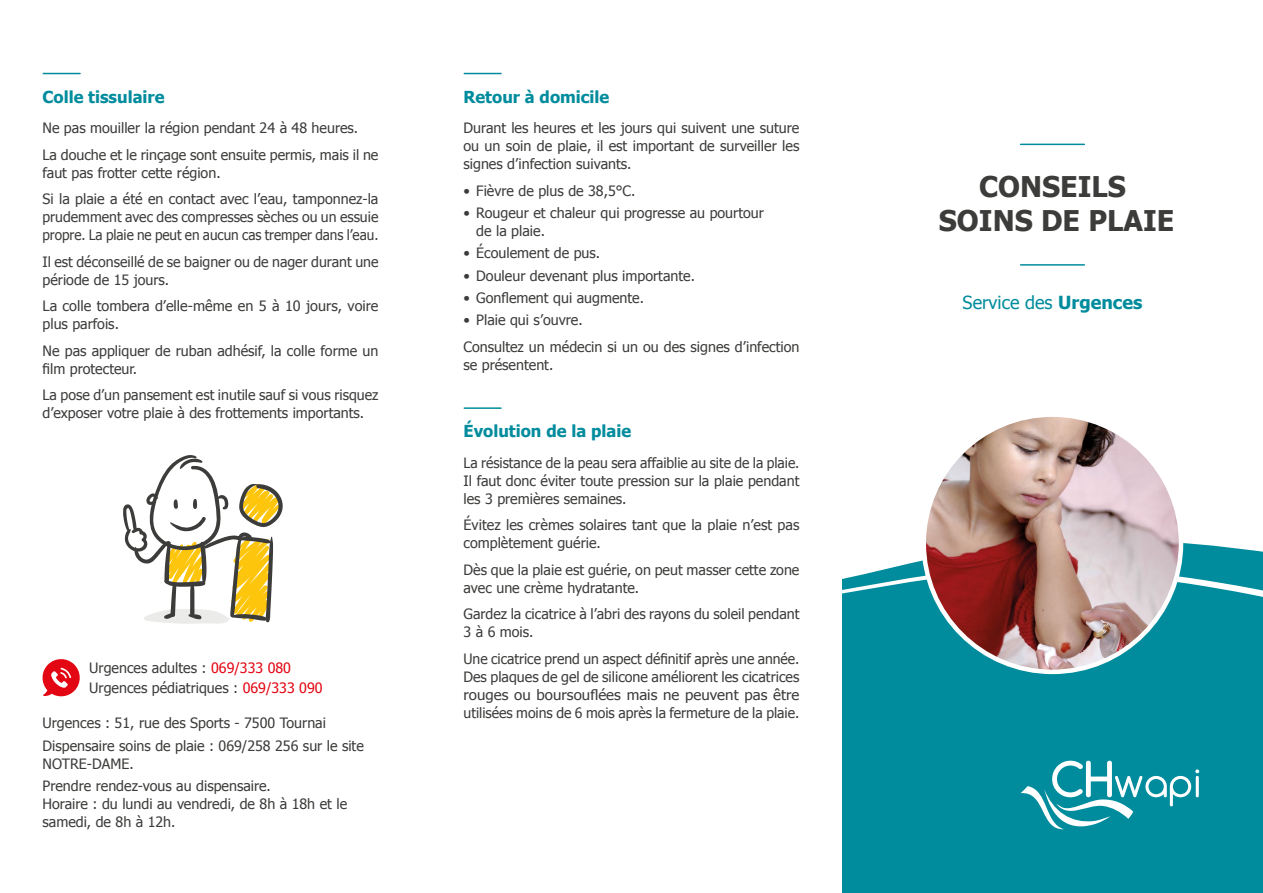
<style>
.page{position:relative;width:1263px;height:893px;background:#fff}
.page>*{position:absolute;margin:0;border:0;box-sizing:border-box;transform-origin:0 0}
.t1{font:700 28.5px/34.5px "Tahoma";color:#3c3c3b;text-align:center}
.t2{font:18px "Tahoma";color:#008c9d}
.t3{font:700 16.5px "Tahoma";color:#008c9d}
.t4{font:14.25px/18px "Tahoma";color:#3c3c3b}
.s1{color:#e30613}
.s2{font-weight:700}
</style>
<div class="page">
<div style="left:842px;top:543px;width:421px;height:350px;background:#008c9d"></div>
<svg style="left:842px;top:565px;width:421px;height:46px"></svg>
<hr style="left:1020px;top:144px;width:64px;height:1px;background:#008c9d">
<hr style="left:1020px;top:264px;width:64px;height:2px;background:#008c9d">
<svg style="left:1020px;top:761px;width:179px;height:68px"></svg>
<hr style="left:43px;top:73px;width:37px;height:1px;background:#008c9d">
<hr style="left:464px;top:73px;width:37px;height:1px;background:#008c9d">
<hr style="left:464px;top:407px;width:37px;height:2px;background:#008c9d">
<svg style="left:123px;top:455px;width:160px;height:169px"></svg>
<svg style="left:42px;top:659px;width:38px;height:38px"></svg>
<img style="left:924px;top:415px;width:257px;height:257px;border-radius:129px">
<p class="t3" style="left:43px;top:85px;width:124px">Colle tissulaire</p>
<p class="t4" style="left:43px;top:114px;width:337px;line-height:26.5px">Ne pas mouiller la région pendant 24 à 48 heures.<br>La douche et le rinçage sont ensuite permis, mais il ne</p>
<p class="t4" style="left:43px;top:159px;width:337px;line-height:26.5px">faut pas frotter cette région.<br>Si la plaie a été en contact avec l’eau, tamponnez-la</p>
<p class="t4" style="left:43px;top:208px;width:337px">prudemment avec des compresses sèches ou un essuie propre. La plaie ne peut en aucun cas tremper dans l’eau.</p>
<p class="t4" style="left:43px;top:252px;width:337px">Il est déconseillé de se baigner ou de nager durant une période de 15 jours.</p>
<p class="t4" style="left:43px;top:297px;width:337px">La colle tombera d’elle-même en 5 à 10 jours, voire plus parfois.</p>
<p class="t4" style="left:43px;top:341px;width:337px">Ne pas appliquer de ruban adhésif, la colle forme un film protecteur.</p>
<p class="t4" style="left:43px;top:386px;width:337px">La pose d’un pansement est inutile sauf si vous risquez d’exposer votre plaie à des frottements importants.</p>
<p class="t4" style="left:89px;top:657px;width:235px;line-height:20.1px">Urgences adultes : <span class="s1">069/333 080<br></span>Urgences pédiatriques : <span class="s1">069/333 090</span></p>
<p class="t4" style="left:43px;top:711px;width:323px;line-height:22.2px">Urgences : 51, rue des Sports - 7500 Tournai<br>Dispensaire soins de plaie : 069/258 256 sur le site</p>
<p class="t4" style="left:43px;top:752px;width:230px;line-height:22.2px">NOTRE-DAME.<br>Prendre rendez-vous au dispensaire.</p>
<p class="t4" style="left:43px;top:794px;width:306px">Horaire : du lundi au vendredi, de 8h à 18h et le samedi, de 8h à 12h.</p>
<p class="t3" style="left:463px;top:85px;width:147px">Retour à domicile</p>
<p class="t4" style="left:463px;top:119px;width:337px;text-align:justify">Durant les heures et les jours qui suivent une suture ou un soin de plaie, il est important de surveiller les signes d’infection suivants.</p>
<p class="t4" style="left:463px;top:181px;width:173px">• Fièvre de plus de 38,5°C.</p>
<p class="t4" style="left:476px;top:203px;width:289px;text-indent:-13px">• Rougeur et chaleur qui progresse au pourtour de la plaie.</p>
<p class="t4" style="left:463px;top:244px;width:138px">• Écoulement de pus.</p>
<p class="t4" style="left:463px;top:266px;width:233px">• Douleur devenant plus importante.</p>
<p class="t4" style="left:463px;top:288px;width:182px">• Gonflement qui augmente.</p>
<p class="t4" style="left:463px;top:306px;width:337px;line-height:26.5px">• Plaie qui s’ouvre.<br>Consultez un médecin si un ou des signes d’infection</p>
<p class="t4" style="left:463px;top:355px;width:91px">se présentent.</p>
<p class="t3" style="left:463px;top:420px;width:169px">Évolution de la plaie</p>
<p class="t4" style="left:463px;top:453px;width:337px;text-align:justify">La résistance de la peau sera affaiblie au site de la plaie.<br>Il faut donc éviter toute pression sur la plaie pendant les 3 premières semaines.</p>
<p class="t4" style="left:463px;top:516px;width:337px">Évitez les crèmes solaires tant que la plaie n’est pas complètement guérie.</p>
<p class="t4" style="left:463px;top:560px;width:337px">Dès que la plaie est guérie, on peut masser cette zone avec une crème hydratante.</p>
<p class="t4" style="left:463px;top:605px;width:337px">Gardez la cicatrice à l’abri des rayons du soleil pendant<br>3 à 6 mois.</p>
<p class="t4" style="left:463px;top:649px;width:337px;text-align:justify">Une cicatrice prend un aspect définitif après une année.<br>Des plaques de gel de silicone améliorent les cicatrices rouges ou boursouflées mais ne peuvent pas être utilisées moins de 6 mois après la fermeture de la plaie.</p>
<h1 class="t1" style="left:939px;top:167px;width:237px">CONSEILS<br>SOINS DE PLAIE</h1>
<p class="t2" style="left:963px;top:290px;width:181px">Service des <span class="s2">Urgences</span></p>
</div>
